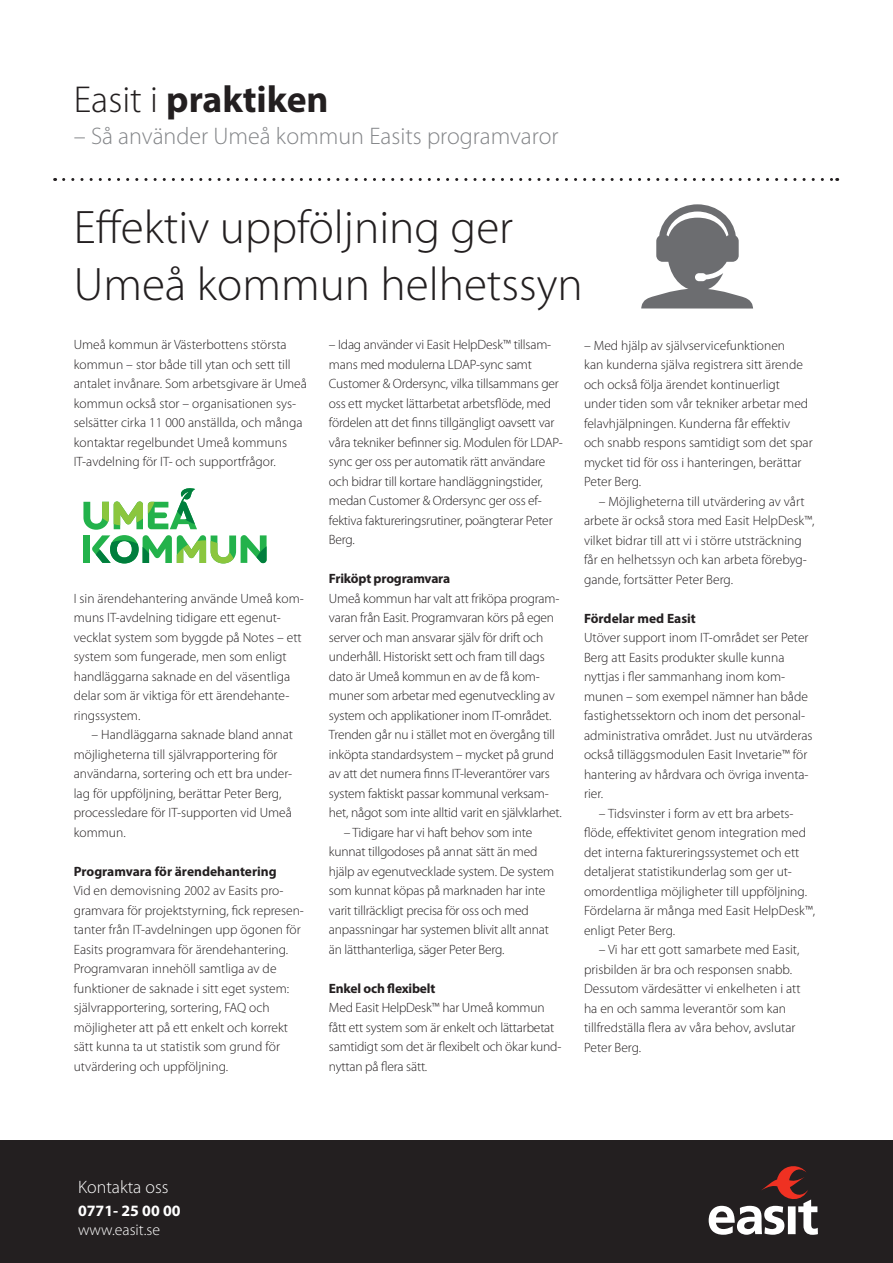
<style>
.page{position:relative;width:893px;height:1263px;background:#fff}
.page>*{position:absolute;margin:0;border:0;box-sizing:border-box;transform-origin:0 0}
.t1{font:300 47.25px/56.7px "Myriad Pro";color:#231f20}
.t2{font:700 37.65px "Myriad Pro";color:#231f20}
.t3{font:300 24px "Myriad Pro";color:#848689}
.t4{font:300 18px "Myriad Pro";color:#fff}
.t5{font:300 15.9px "Myriad Pro";color:#fff}
.t6{font:700 15.9px "Myriad Pro";color:#fff}
.t7{font:300 13.5px/19.5px "Myriad Pro";color:#231f20}
.t8{font:700 13.5px "Myriad Pro";letter-spacing:-.01em;color:#231f20}
.s1{font-weight:300}
</style>
<div class="page">
<div style="left:0;top:1140px;width:893px;height:123px;background:#231f20"></div>
<svg style="left:709px;top:1166px;width:109px;height:69px"></svg>
<svg style="left:64px;top:178px;width:774px;height:3px"></svg>
<svg style="left:83px;top:488px;width:184px;height:75px"></svg>
<svg style="left:641px;top:204px;width:112px;height:105px"></svg>
<h2 class="t2" style="left:74px;top:75px;width:256px"><span class="s1">Easit i</span> praktiken</h2>
<h3 class="t3" style="left:74px;top:122px;width:486px">– Så använder Umeå kommun Easits programvaror</h3>
<h1 class="t1" style="left:74px;top:200px;width:511px">Effektiv uppföljning ger<br>Umeå kommun helhetssyn</h1>
<p class="t7" style="left:74px;top:335px;width:235px">Umeå kommun är Västerbottens största kommun – stor både till ytan och sett till antalet invånare. Som arbetsgivare är Umeå kommun också stor – organisationen sys&shy;selsätter cirka 11 000 anställda, och många kontaktar regelbundet Umeå kommuns IT-avdelning för IT- och supportfrågor.</p>
<p class="t7" style="left:74px;top:589px;width:231px">I sin ärendehantering använde Umeå kom&shy;muns IT-avdelning tidigare ett egenut&shy;vecklat system som byggde på Notes – ett system som fungerade, men som enligt handläggarna saknade en del väsentliga delar som är viktiga för ett ärendehante&shy;ringssystem.</p>
<p class="t7" style="left:74px;top:725px;width:221px;text-indent:18px">– Handläggarna saknade bland annat möjligheterna till självrapportering för användarna, sortering och ett bra under&shy;lag för uppföljning, berättar Peter Berg, processledare för IT-supporten vid Umeå kommun.</p>
<p class="t8" style="left:74px;top:862px;width:204px">Programvara för ärendehantering</p>
<p class="t7" style="left:74px;top:881px;width:232px">Vid en demovisning 2002 av Easits pro&shy;gramvara för projektstyrning, fick represen&shy;tanter från IT-avdelningen upp ögonen för Easits programvara för ärendehantering.<br>Programvaran innehöll samtliga av de funktioner de saknade i sitt eget system: självrapportering, sortering, FAQ och möjligheter att på ett enkelt och korrekt sätt kunna ta ut statistik som grund för utvärdering och uppföljning.</p>
<p class="t7" style="left:329px;top:335px;width:235px">– Idag använder vi Easit HelpDesk™ tillsam&shy;mans med modulerna LDAP-sync samt Customer &amp; Ordersync, vilka tillsammans ger oss ett mycket lättarbetat arbetsflöde, med fördelen att det finns tillgängligt oavsett var våra tekniker befinner sig. Modulen för LDAP&shy;sync ger oss per automatik rätt användare och bidrar till kortare handläggningstider, medan Customer &amp; Ordersync ger oss ef&shy;fektiva faktureringsrutiner, poängterar Peter Berg.</p>
<p class="t8" style="left:329px;top:570px;width:123px">Friköpt programvara</p>
<p class="t7" style="left:329px;top:589px;width:234px">Umeå kommun har valt att friköpa program&shy;varan från Easit. Programvaran körs på egen server och man ansvarar själv för drift och underhåll. Historiskt sett och fram till dags dato är Umeå kommun en av de få kom&shy;muner som arbetar med egenutveckling av system och applikationer inom IT-området.<br>Trenden går nu i stället mot en övergång till inköpta standardsystem – mycket på grund av att det numera finns IT-leverantörer vars system faktiskt passar kommunal verksam&shy;het, något som inte alltid varit en självklarhet.</p>
<p class="t7" style="left:329px;top:823px;width:227px;text-indent:15px">– Tidigare har vi haft behov som inte kunnat tillgodoses på annat sätt än med hjälp av egenutvecklade system. De system som kunnat köpas på marknaden har inte varit tillräckligt precisa för oss och med anpassningar har systemen blivit allt annat än lätthanterliga, säger Peter Berg.</p>
<p class="t8" style="left:329px;top:979px;width:108px">Enkel och flexibelt</p>
<p class="t7" style="left:329px;top:998px;width:234px">Med Easit HelpDesk™ har Umeå kommun fått ett system som är enkelt och lättarbetat samtidigt som det är flexibelt och ökar kund&shy;nyttan på flera sätt.</p>
<p class="t7" style="left:584px;top:336px;width:230px">– Med hjälp av självservicefunktionen<br>kan kunderna själva registrera sitt ärende och också följa ärendet kontinuerligt under tiden som vår tekniker arbetar med felavhjälpningen. Kunderna får effektiv och snabb respons samtidigt som det spar mycket tid för oss i hanteringen, berättar Peter Berg.</p>
<p class="t7" style="left:584px;top:492px;width:232px;text-indent:15px">– Möjligheterna till utvärdering av vårt arbete är också stora med Easit HelpDesk™, vilket bidrar till att vi i större utsträckning får en helhetssyn och kan arbeta förebyg&shy;gande, fortsätter Peter Berg.</p>
<p class="t8" style="left:584px;top:609px;width:113px">Fördelar med Easit</p>
<p class="t7" style="left:584px;top:628px;width:230px">Utöver support inom IT-området ser Peter Berg att Easits produkter skulle kunna nyttjas i fler sammanhang inom kom&shy;munen – som exempel nämner han både fastighetssektorn och inom det personal&shy;administrativa området. Just nu utvärderas också tilläggsmodulen Easit Invetarie™ för hantering av hårdvara och övriga inventa&shy;rier.</p>
<p class="t7" style="left:584px;top:803px;width:233px;text-indent:15px">– Tidsvinster i form av ett bra arbets&shy;flöde, effektivitet genom integration med det interna faktureringssystemet och ett detaljerat statistikunderlag som ger ut&shy;omordentliga möjligheter till uppföljning.<br>Fördelarna är många med Easit HelpDesk™, enligt Peter Berg.</p>
<p class="t7" style="left:584px;top:940px;width:218px;text-indent:15px">– Vi har ett gott samarbete med Easit, prisbilden är bra och responsen snabb.<br>Dessutom värdesätter vi enkelheten i att ha en och samma leverantör som kan tillfredställa flera av våra behov, avslutar Peter Berg.</p>
<h3 class="t4" style="left:78px;top:1177px;width:92px">Kontakta oss</h3>
<p class="t6" style="left:78px;top:1200px;width:104px">0771- 25 00 00</p>
<p class="t5" style="left:78px;top:1221px;width:84px">www.easit.se</p>
</div>
